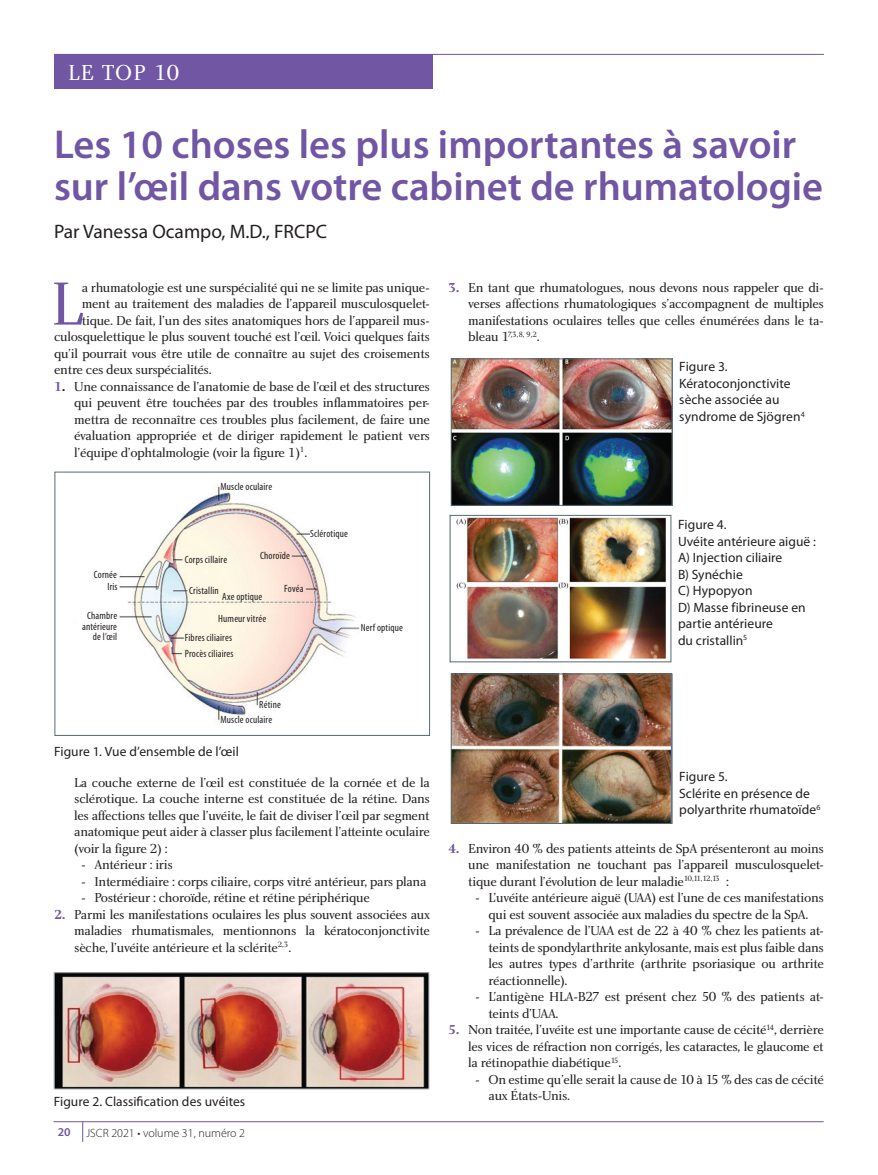
<style>
.page{position:relative;width:878px;height:1175px;background:#fff}
.page>*{position:absolute;margin:0;border:0;box-sizing:border-box;transform-origin:0 0}
.Drop_capital_first_p{font:63px "Charlotte Book Plain";color:#7056a3}
.Header__article_titl{font:600 40.5px/42px "Myriad Pro";color:#7056a3}
.top_heading_-_in_box{font:22.5px "Charlotte Book Plain";letter-spacing:.035em;color:#fff}
.Byline{font:19.5px "Myriad Pro";color:#231f20}
.body_text_bulleted{font:13.5px/16.5px "Charlotte Book Plain";letter-spacing:-.025em;color:#231f20;text-align:justify}
.Body_text_no_baselin{font:13.5px/16.5px "Charlotte Book Plain";letter-spacing:-.025em;color:#231f20;text-align:justify}
.Drop_capital_first_p-2{font:13.5px "Charlotte Book Plain";letter-spacing:-.025em;color:#231f20}
.figure_caption_text{font:13.5px/16.5px "Myriad Pro";letter-spacing:.005em;color:#231f20}
.footer{font:300 12px "Myriad Pro";color:#231f20}
.footer_page_number{font:600 12px "Myriad Pro";color:#7056a3}
.figure_caption_text-2{font:condensed 10.5px/10.5px "Myriad Pro";letter-spacing:.015em;color:#231f20;text-align:right}
.body_text_bulleted-2{font:7.8px "Charlotte Book Plain";color:#231f20}
.s1{font-family:"Charlotte Bold Plain";color:#7056a3}
.s2{font-family:"Charlotte Bold Plain"}
.s3{font-size:13.5px}
</style>
<div class="page">
<hr style="left:54px;top:54px;width:770px;height:1px;background:#7056a3">
<div style="left:54px;top:54px;width:379px;height:35px;background:#7056a3"></div>
<hr style="left:54px;top:1121px;width:769px;height:1px;background:#7056a3">
<svg style="left:82px;top:1121px;width:1px;height:21px"></svg>
<img style="left:456px;top:517px;width:210px;height:142px">
<div style="left:449px;top:515px;width:222px;height:147px;border:1px solid #576a72"></div>
<img style="left:453px;top:675px;width:217px;height:146px">
<div style="left:451px;top:673px;width:221px;height:150px;border:1px solid #576a72"></div>
<img style="left:453px;top:360px;width:217px;height:144px">
<div style="left:451px;top:358px;width:221px;height:148px;border:1px solid #576a72"></div>
<img style="left:56px;top:974px;width:371px;height:113px">
<div style="left:54px;top:972px;width:375px;height:117px;border:1px solid #b2b4b7"></div>
<img style="left:119px;top:484px;width:241px;height:237px">
<svg style="left:173px;top:590px;width:14px;height:1px"></svg>
<p class="top_heading_-_in_box" style="left:68px;top:59px;width:113px">LE TOP 10</p>
<p class="Header__article_titl" style="left:54px;top:123px;width:770px">Les 10 choses les plus importantes à savoir sur l’œil dans votre cabinet de rhumatologie</p>
<p class="Byline" style="left:54px;top:219px;width:274px">Par Vanessa Ocampo, M.D., FRCPC</p>
<p class="Drop_capital_first_p" style="left:51px;top:266px;width:34px">L</p>
<p class="Drop_capital_first_p-2" style="left:82px;top:279px;width:350px">a rhumatologie est une surspécialité qui ne se limite pas unique-</p>
<p class="Drop_capital_first_p-2" style="left:82px;top:295px;width:350px">ment au traitement des maladies de l’appareil musculosquelet-</p>
<p class="Drop_capital_first_p-2" style="left:82px;top:312px;width:350px">tique. De fait, l’un des sites anatomiques hors de l’appareil mus-</p>
<p class="Drop_capital_first_p-2" style="left:54px;top:328px;width:377px">culosquelettique le plus souvent touché est l’œil. Voici quelques faits</p>
<p class="Drop_capital_first_p-2" style="left:54px;top:345px;width:377px">qu’il pourrait vous être utile de connaître au sujet des croisements</p>
<p class="Drop_capital_first_p-2" style="left:54px;top:361px;width:159px">entre ces deux surspécialités.</p>
<p class="body_text_bulleted" style="left:74px;top:378px;width:357px;text-indent:-20px"><span class="s1">1</span><span class="s2">.</span> Une connaissance de l’anatomie de base de l’œil et des structures qui peuvent être touchées par des troubles inflammatoires per&shy;mettra de reconnaître ces troubles plus facilement, de faire une évaluation appropriée et de diriger rapidement le patient vers l’équipe d’ophtalmologie (voir la figure 1)<sup>1</sup>.</p>
<p class="figure_caption_text-2" style="left:94px;top:569px;width:25px">Cornée</p>
<p class="figure_caption_text-2" style="left:107px;top:581px;width:12px">Iris</p>
<p class="figure_caption_text-2" style="left:82px;top:610px;width:36px">Chambre antérieure de l’œil</p>
<p class="figure_caption_text-2" style="left:220px;top:481px;width:53px">Muscle oculaire</p>
<p class="figure_caption_text-2" style="left:185px;top:554px;width:44px">Corps cillaire</p>
<p class="figure_caption_text-2" style="left:260px;top:550px;width:31px">Choroïde</p>
<p class="figure_caption_text-2" style="left:310px;top:528px;width:39px">Sclérotique</p>
<p class="figure_caption_text-2" style="left:189px;top:585px;width:31px">Cristallin</p>
<p class="figure_caption_text-2" style="left:222px;top:590px;width:42px">Axe optique</p>
<p class="figure_caption_text-2" style="left:218px;top:613px;width:50px">Humeur vitrée</p>
<p class="figure_caption_text-2" style="left:185px;top:632px;width:49px">Fibres ciliaires</p>
<p class="figure_caption_text-2" style="left:185px;top:648px;width:50px">Procès ciliaires</p>
<p class="figure_caption_text-2" style="left:284px;top:583px;width:21px">Fovéa</p>
<p class="figure_caption_text-2" style="left:361px;top:622px;width:44px">Nerf optique</p>
<p class="figure_caption_text-2" style="left:259px;top:699px;width:23px">Rétine</p>
<p class="figure_caption_text-2" style="left:220px;top:714px;width:53px">Muscle oculaire</p>
<p class="figure_caption_text" style="left:54px;top:743px;width:186px">Figure 1. Vue d’ensemble de l’œil</p>
<p class="body_text_bulleted" style="left:74px;top:774px;width:357px">La couche externe de l’œil est constituée de la cornée et de la sclérotique. La couche interne est constituée de la rétine. Dans les affections telles que l’uvéite, le fait de diviser l’œil par segment anatomique peut aider à classer plus facilement l’atteinte oculaire (voir la figure 2) :</p>
<p class="body_text_bulleted" style="left:81px;top:856px;width:93px">- Antérieur : iris</p>
<p class="body_text_bulleted" style="left:81px;top:873px;width:347px">- Intermédiaire : corps ciliaire, corps vitré antérieur, pars plana</p>
<p class="body_text_bulleted" style="left:81px;top:889px;width:290px">- Postérieur : choroïde, rétine et rétine périphérique</p>
<p class="body_text_bulleted" style="left:74px;top:906px;width:357px;text-indent:-20px"><span class="s1">2.</span> Parmi les manifestations oculaires les plus souvent associées aux maladies rhumatismales, mentionnons la kératoconjonctivite sèche, l’uvéite antérieure et la sclérite<sup>2,3</sup>.</p>
<p class="figure_caption_text" style="left:54px;top:1092px;width:193px">Figure 2. Classification des uvéites</p>
<p class="footer_page_number" style="left:58px;top:1124px;width:14px">20</p>
<p class="footer" style="left:86px;top:1126px;width:160px">JSCR 2021 • volume 31, numéro 2</p>
<p class="body_text_bulleted" style="left:468px;top:279px;width:357px;text-indent:-20px"><span class="s1">3.</span> En tant que rhumatologues, nous devons nous rappeler que di&shy;verses affections rhumatologiques s’accompagnent de multiples manifestations oculaires telles que celles énumérées dans le ta-</p>
<p class="body_text_bulleted-2" style="left:468px;top:329px;width:73px"><span class="s3">bleau 1</span>7,3,8, 9,2<span class="s3">.</span></p>
<p class="figure_caption_text" style="left:679px;top:358px;width:127px">Figure 3.<br>Kératoconjonctivite sèche associée au syndrome de Sjögren<sup>4</sup></p>
<p class="figure_caption_text" style="left:678px;top:516px;width:139px">Figure 4.<br>Uvéite antérieure aiguë :</p>
<p class="figure_caption_text" style="left:678px;top:549px;width:106px">A) Injection ciliaire</p>
<p class="figure_caption_text" style="left:678px;top:566px;width:76px">B) Synéchie<br>C) Hypopyon</p>
<p class="figure_caption_text" style="left:678px;top:599px;width:129px">D) Masse fibrineuse en partie antérieure</p>
<p class="figure_caption_text" style="left:678px;top:632px;width:71px">du cristallin<sup>5</sup></p>
<p class="figure_caption_text" style="left:679px;top:768px;width:143px">Figure 5.<br>Sclérite en présence de polyarthrite rhumatoïde<sup>6</sup></p>
<p class="Body_text_no_baselin" style="left:468px;top:840px;width:357px;text-indent:-20px"><span class="s1">4.</span> Environ 40 % des patients atteints de SpA présenteront au moins une manifestation ne touchant pas l’appareil musculosquelet&shy;tique durant l’évolution de leur maladie<sup>10,11,12,13</sup> :</p>
<p class="Body_text_no_baselin" style="left:475px;top:889px;width:350px;text-align:center">- L’uvéite antérieure aiguë (UAA) est l’une de ces manifestations qui est souvent associée aux maladies du spectre de la SpA.</p>
<p class="Body_text_no_baselin" style="left:488px;top:922px;width:337px;text-indent:-14px">- La prévalence de l’UAA est de 22 à 40 % chez les patients at&shy;teints de spondylarthrite ankylosante, mais est plus faible dans les autres types d’arthrite (arthrite psoriasique ou arthrite réactionnelle).</p>
<p class="Body_text_no_baselin" style="left:488px;top:988px;width:337px;text-indent:-14px">- L’antigène HLA-B27 est présent chez 50 % des patients at&shy;teints d’UAA.</p>
<p class="Body_text_no_baselin" style="left:468px;top:1021px;width:357px;text-indent:-20px"><span class="s1">5.</span> Non traitée, l’uvéite est une importante cause de cécité<sup>14</sup>, derrière les vices de réfraction non corrigés, les cataractes, le glaucome et la rétinopathie diabétique<sup>15</sup>.</p>
<p class="Body_text_no_baselin" style="left:488px;top:1071px;width:337px;text-indent:-14px">- On estime qu’elle serait la cause de 10 à 15 % des cas de cécité aux États-Unis.</p>
</div>
